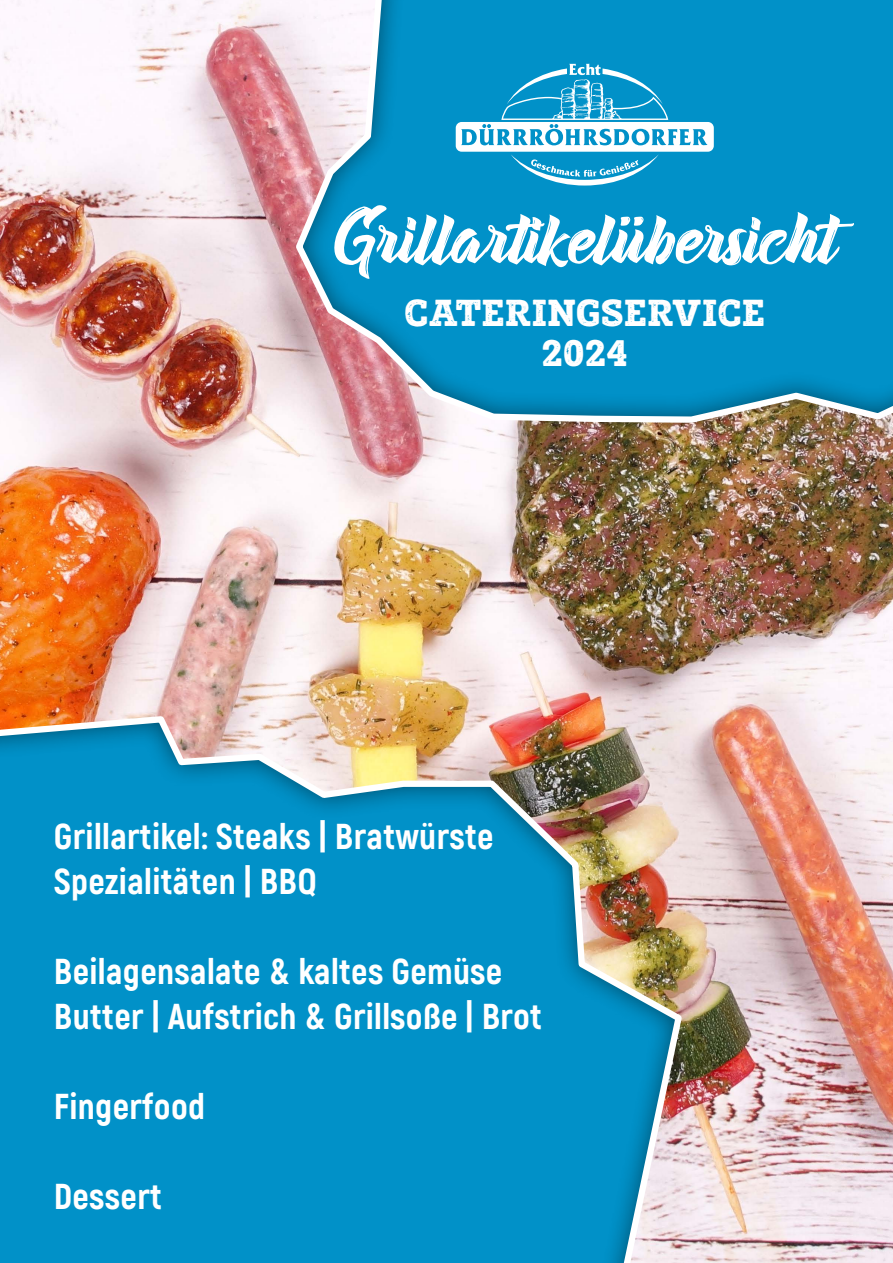
<style>
.page{position:relative;width:893px;height:1263px;background:#fff}
.page>*{position:absolute;margin:0;border:0;box-sizing:border-box;transform-origin:0 0}
.t1{font:81px "Thillends";letter-spacing:.01em;color:#fff}
.t2{font:800 36px/45px "Akrobat";letter-spacing:.01em;color:#fff}
.t3{font:36px/40.5px "Posterizer KG Rough";letter-spacing:.01em;color:#fff;text-align:center}
</style>
<div class="page">
<img style="left:0;top:0;width:893px;height:1263px">
<svg style="left:456px;top:64px;width:258px;height:122px"></svg>
<h1 class="t1" style="left:333px;top:187px;width:505px">Grillartikelübersicht</h1>
<p class="t3" style="left:404px;top:293px;width:362px">CATERINGSERVICE<br>2024</p>
<p class="t2" style="left:54px;top:813px;width:441px">Grillartikel: Steaks | Bratwürste<br>Spezialitäten | BBQ</p>
<p class="t2" style="left:54px;top:948px;width:489px">Beilagensalate &amp; kaltes Gemüse<br>Butter | Aufstrich &amp; Grillsoße | Brot</p>
<p class="t2" style="left:54px;top:1083px;width:153px">Fingerfood</p>
<p class="t2" style="left:54px;top:1173px;width:109px">Dessert</p>
</div>
